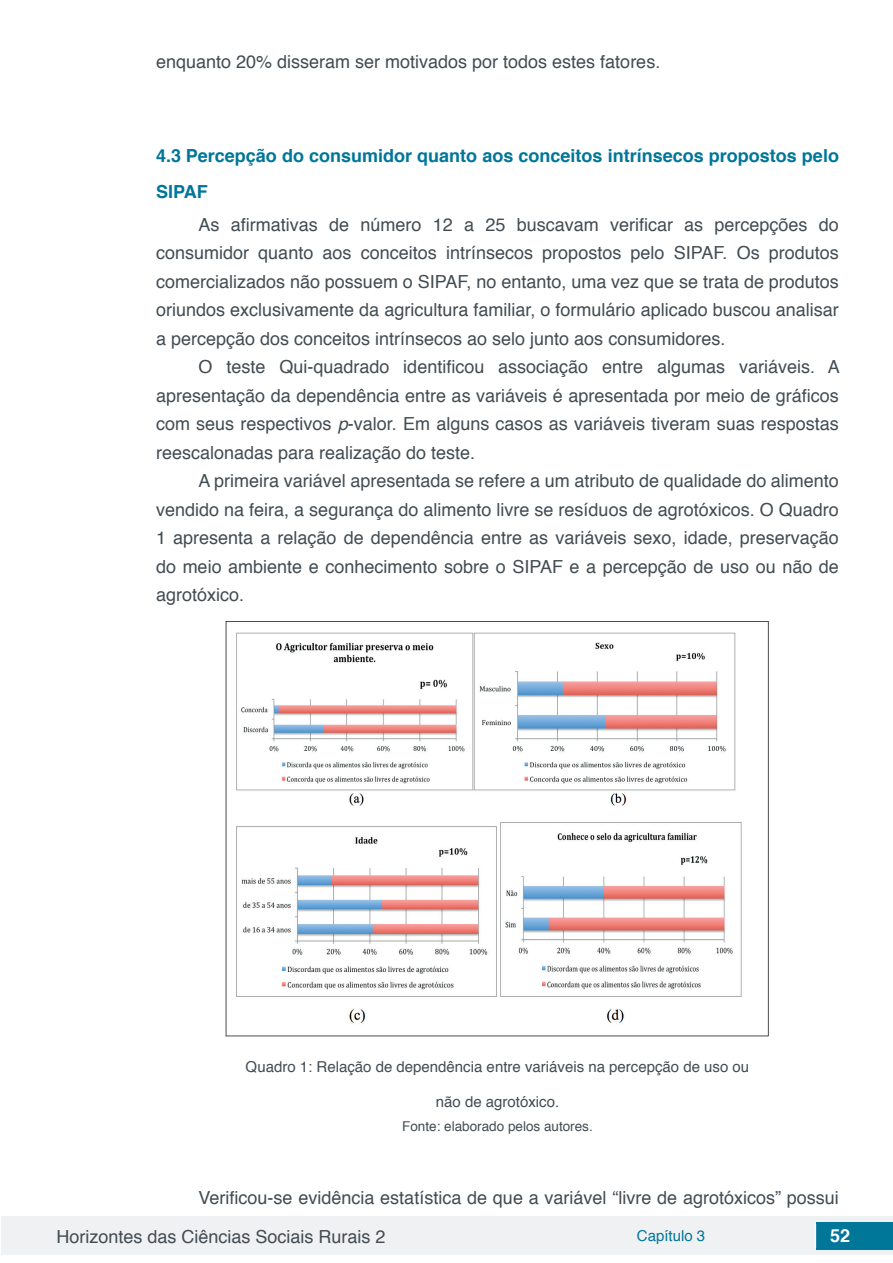
<style>
.page{position:relative;width:893px;height:1263px;background:#fff}
.page>*{position:absolute;margin:0;border:0;box-sizing:border-box;transform-origin:0 0}
.t1{font:18px/28.5px "Helvetica";color:#434c52;text-align:justify}
.t2{font:700 18px/36px "Helvetica";color:#007699}
.t3{font:700 18px "Helvetica";color:#fff}
.t4{font:15px "Helvetica";color:#434c52}
.t5{font:15px "Helvetica";color:#007699}
.t6{font:13.5px "Helvetica";color:#434c52}
.s1{font-style:italic}
</style>
<div class="page">
<div style="left:1px;top:1216px;width:891px;height:38px;background:#f0f1f2"></div>
<div style="left:816px;top:1222px;width:77px;height:27px;background:#007699"></div>
<svg style="left:815px;top:1224px;width:1px;height:24px"></svg>
<img style="left:225px;top:621px;width:544px;height:416px">
<p class="t1" style="left:156px;top:47px;width:506px">enquanto 20% disseram ser motivados por todos estes fatores.</p>
<p class="t2" style="left:156px;top:138px;width:684px">4.3 Percepção do consumidor quanto aos conceitos intrínsecos propostos pelo<br>SIPAF</p>
<p class="t1" style="left:156px;top:211px;width:684px;text-indent:43px">As afirmativas de número 12 a 25 buscavam verificar as percepções do consumidor quanto aos conceitos intrínsecos propostos pelo SIPAF. Os produtos comercializados não possuem o SIPAF, no entanto, uma vez que se trata de produtos oriundos exclusivamente da agricultura familiar, o formulário aplicado buscou analisar a percepção dos conceitos intrínsecos ao selo junto aos consumidores.</p>
<p class="t1" style="left:156px;top:353px;width:685px;text-indent:43px">O teste Qui-quadrado identificou associação entre algumas variáveis. A apresentação da dependência entre as variáveis é apresentada por meio de gráficos com seus respectivos <span class="s1">p</span>-valor. Em alguns casos as variáveis tiveram suas respostas reescalonadas para realização do teste.</p>
<p class="t1" style="left:156px;top:467px;width:684px;text-indent:43px">A primeira variável apresentada se refere a um atributo de qualidade do alimento vendido na feira, a segurança do alimento livre se resíduos de agrotóxicos. O Quadro 1 apresenta a relação de dependência entre as variáveis sexo, idade, preservação do meio ambiente e conhecimento sobre o SIPAF e a percepção de uso ou não de agrotóxico.</p>
<p class="t4" style="left:246px;top:1055px;width:505px">Quadro 1: Relação de dependência entre variáveis na percepção de uso ou</p>
<p class="t4" style="left:436px;top:1090px;width:125px">não de agrotóxico.</p>
<p class="t6" style="left:402px;top:1116px;width:192px">Fonte: elaborado pelos autores.</p>
<p class="t1" style="left:199px;top:1184px;width:642px">Verificou-se evidência estatística de que a variável “livre de agrotóxicos” possui</p>
<p class="t1" style="left:56px;top:1223px;width:331px">Horizontes das Ciências Sociais Rurais 2</p>
<p class="t5" style="left:637px;top:1224px;width:70px">Capítulo 3</p>
<p class="t3" style="left:830px;top:1221px;width:22px">52</p>
</div>
